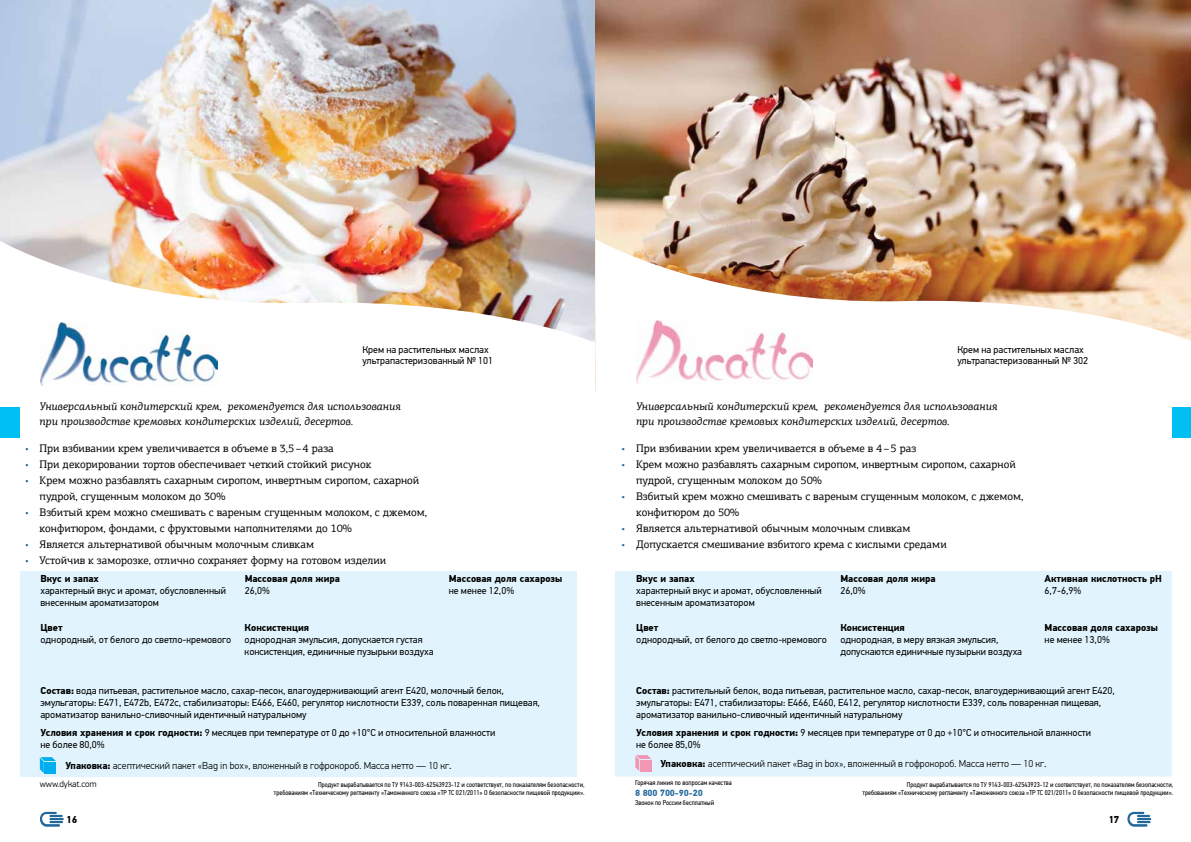
<style>
.page{position:relative;width:1191px;height:842px;background:#fff}
.page>*{position:absolute;margin:0;border:0;box-sizing:border-box;transform-origin:0 0}
.t1{font:11px/16px "PF Agora Slab Pro";color:#000}
.t2{font:italic 11px/15px "PF Agora Slab Pro";color:#000}
.t3{font:10px/12px "PF Din Text Pro";color:#000}
.t4{font:700 10px "PF Din Text Pro";color:#000}
.t5{font:300 10px "PF Din Text Pro";color:#000}
.t6{font:700 9px "PF Din Text Pro";color:#22689b}
.t7{font:300 9px "PF Din Display Pro";color:#000}
.t8{font:7px/8.4px "PF Din Text Cond Pro";color:#000;text-align:right}
.s1{font-family:"Myriad Pro";color:#22689b}
.s2{font-weight:700}
.s3{font-weight:400}
</style>
<div class="page">
<svg style="left:40px;top:812px;width:24px;height:15px"></svg>
<svg style="left:1127px;top:812px;width:24px;height:15px"></svg>
<div style="left:19px;top:570px;width:559px;height:208px;background:#e1f4fd;border:1px solid #fff"></div>
<img style="left:0;top:0;width:595px;height:241px">
<img style="left:0;top:241px;width:595px;height:188px">
<img style="left:41px;top:322px;width:176px;height:63px">
<div style="left:45px;top:762px;width:11px;height:12px;background:#00aeef"></div>
<svg style="left:40px;top:757px;width:16px;height:16px"></svg>
<img style="left:595px;top:0;width:596px;height:239px">
<img style="left:595px;top:239px;width:596px;height:188px">
<div style="left:614px;top:570px;width:558px;height:207px;background:#e1f4fd;border:1px solid #fff"></div>
<img style="left:636px;top:320px;width:176px;height:63px">
<div style="left:640px;top:760px;width:12px;height:12px;background:#f196b4"></div>
<svg style="left:635px;top:755px;width:16px;height:16px"></svg>
<div style="left:0;top:408px;width:19px;height:30px;background:#00c0f3"></div>
<div style="left:1173px;top:408px;width:18px;height:30px;background:#00c0f3"></div>
<p class="t3" style="left:362px;top:344px;width:132px;line-height:10.8px">Крем на растительных маслах ультрапастеризованный № 101</p>
<p class="t3" style="left:957px;top:344px;width:132px;line-height:10.8px">Крем на растительных маслах ультрапастеризованный № 302</p>
<p class="t2" style="left:40px;top:399px;width:363px">Универсальный кондитерский крем, рекомендуется для использования при производстве кремовых кондитерских изделий, десертов.</p>
<p class="t1" style="left:25px;top:440px;width:310px"><span class="s1">•</span> При взбивании крем увеличивается в объеме в 3,5–4 раза</p>
<p class="t1" style="left:25px;top:456px;width:347px"><span class="s1">•</span> При декорировании тортов обеспечивает четкий стойкий рисунок</p>
<p class="t1" style="left:40px;top:472px;width:381px;text-indent:-14px"><span class="s1">•</span> Крем можно разбавлять сахарным сиропом, инвертным сиропом, сахарной пудрой, сгущенным молоком до 30%</p>
<p class="t1" style="left:40px;top:504px;width:389px;text-indent:-14px"><span class="s1">•</span> Взбитый крем можно смешивать с вареным сгущенным молоком, с джемом, конфитюром, фондами, с фруктовыми наполнителями до 10%</p>
<p class="t1" style="left:25px;top:536px;width:290px"><span class="s1">•</span> Является альтернативой обычным молочным сливкам</p>
<p class="t1" style="left:25px;top:552px;width:362px"><span class="s1">•</span> Устойчив к заморозке, отлично сохраняет форму на готовом изделии</p>
<p class="t4" style="left:40px;top:573px;width:60px">Вкус и запах</p>
<p class="t3" style="left:40px;top:585px;width:187px">характерный вкус и аромат, обусловленный внесенным ароматизатором</p>
<p class="t4" style="left:245px;top:573px;width:97px">Массовая доля жира</p>
<p class="t3" style="left:245px;top:585px;width:27px">26,0%</p>
<p class="t4" style="left:449px;top:573px;width:115px">Массовая доля сахарозы</p>
<p class="t3" style="left:449px;top:585px;width:67px">не менее 12,0%</p>
<p class="t2" style="left:636px;top:399px;width:363px">Универсальный кондитерский крем, рекомендуется для использования при производстве кремовых кондитерских изделий, десертов.</p>
<p class="t1" style="left:622px;top:440px;width:296px"><span class="s1">•</span> При взбивании крем увеличивается в объеме в 4–5 раз</p>
<p class="t1" style="left:636px;top:456px;width:381px;text-indent:-14px"><span class="s1">•</span> Крем можно разбавлять сахарным сиропом, инвертным сиропом, сахарной пудрой, сгущенным молоком до 50%</p>
<p class="t1" style="left:636px;top:488px;width:389px;text-indent:-14px"><span class="s1">•</span> Взбитый крем можно смешивать с вареным сгущенным молоком, с джемом, конфитюром до 50%</p>
<p class="t1" style="left:622px;top:520px;width:290px"><span class="s1">•</span> Является альтернативой обычным молочным сливкам</p>
<p class="t1" style="left:622px;top:536px;width:326px"><span class="s1">•</span> Допускается смешивание взбитого крема с кислыми средами</p>
<p class="t4" style="left:636px;top:573px;width:60px">Вкус и запах</p>
<p class="t3" style="left:636px;top:585px;width:187px">характерный вкус и аромат, обусловленный внесенным ароматизатором</p>
<p class="t4" style="left:840px;top:573px;width:97px">Массовая доля жира</p>
<p class="t3" style="left:840px;top:585px;width:27px">26,0%</p>
<p class="t4" style="left:1044px;top:573px;width:119px">Активная кислотность рН</p>
<p class="t3" style="left:1044px;top:585px;width:38px">6,7-6,9%</p>
<p class="t4" style="left:40px;top:621px;width:24px">Цвет</p>
<p class="t3" style="left:40px;top:633px;width:192px">однородный, от белого до светло-кремового</p>
<p class="t4" style="left:245px;top:621px;width:66px">Консистенция</p>
<p class="t3" style="left:245px;top:633px;width:190px">однородная эмульсия, допускается густая консистенция, единичные пузырьки воздуха</p>
<p class="t4" style="left:636px;top:621px;width:24px">Цвет</p>
<p class="t3" style="left:636px;top:633px;width:192px">однородный, от белого до светло-кремового</p>
<p class="t4" style="left:840px;top:621px;width:66px">Консистенция</p>
<p class="t3" style="left:840px;top:633px;width:183px">однородная, в меру вязкая эмульсия, допускаются единичные пузырьки воздуха</p>
<p class="t4" style="left:1044px;top:621px;width:115px">Массовая доля сахарозы</p>
<p class="t3" style="left:1044px;top:633px;width:67px">не менее 13,0%</p>
<p class="t3" style="left:40px;top:684px;width:501px"><span class="s2">Состав:</span> вода питьевая, растительное масло, сахар-песок, влагоудерживающий агент Е420, молочный белок, эмульгаторы: Е471, Е472b, Е472с, стабилизаторы: Е466, Е460, регулятор кислотности Е339, соль поваренная пищевая, ароматизатор ванильно-сливочный идентичный натуральному</p>
<p class="t3" style="left:40px;top:726px;width:456px;line-height:12.7px"><span class="s2">Условия хранения и срок годности:</span> 9 месяцев при температуре от 0 до +10°С и относительной влажности не более 80,0%</p>
<p class="t5" style="left:65px;top:760px;width:388px"><span class="s2">Упаковка:</span> асептический пакет «Bag in box», вложенный в гофрокороб. Масса нетто — 10 кг<span class="s3">.</span></p>
<p class="t8" style="left:274px;top:780px;width:312px">Продукт вырабатывается по ТУ 9143-003-62543923-12 и соответствует, по показателям безопасности,<br>требованиям «Техническому регламенту «Таможенного союза «ТР ТС 021/2011» О безопасности пищевой продукции».</p>
<p class="t7" style="left:40px;top:778px;width:58px">www.dykat.com</p>
<p class="t3" style="left:636px;top:684px;width:480px"><span class="s2">Состав:</span> растительный белок, вода питьевая, растительное масло, сахар-песок, влагоудерживающий агент Е420, эмульгаторы: Е471, стабилизаторы: Е466, Е460, Е412, регулятор кислотности Е339, соль поваренная пищевая, ароматизатор ванильно-сливочный идентичный натуральному</p>
<p class="t3" style="left:636px;top:726px;width:456px;line-height:12.7px"><span class="s2">Условия хранения и срок годности:</span> 9 месяцев при температуре от 0 до +10°С и относительной влажности не более 85,0%</p>
<p class="t5" style="left:660px;top:758px;width:388px"><span class="s2">Упаковка:</span> асептический пакет «Bag in box», вложенный в гофрокороб. Масса нетто — 10 кг<span class="s3">.</span></p>
<p class="t8" style="left:862px;top:780px;width:312px">Продукт вырабатывается по ТУ 9143-003-62543923-12 и соответствует, по показателям безопасности,<br>требованиям «Техническому регламенту «Таможенного союза «ТР ТС 021/2011» О безопасности пищевой продукции».</p>
<p class="t8" style="left:635px;top:779px;width:98px">Горячая линия по вопросам качества</p>
<p class="t6" style="left:635px;top:787px;width:69px">8 800 700-90-20</p>
<p class="t8" style="left:635px;top:798px;width:80px">Звонок по России бесплатный</p>
<p class="t4" style="left:66px;top:813px;width:12px">16</p>
<p class="t4" style="left:1108px;top:813px;width:12px">17</p>
</div>
